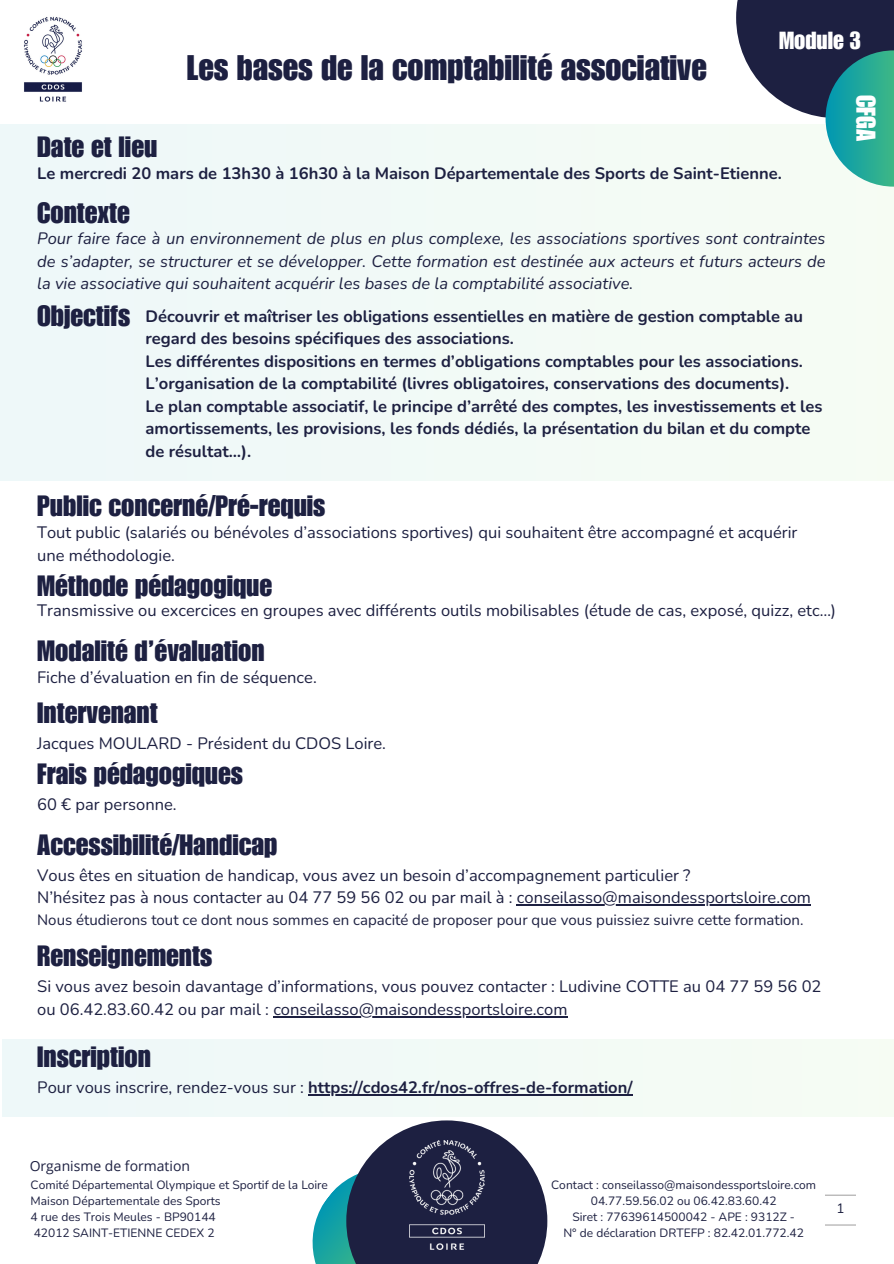
<style>
.page{position:relative;width:894px;height:1264px;background:#fff}
.page>*{position:absolute;margin:0;border:0;box-sizing:border-box;transform-origin:0 0}
.t1{font:34.5px "Impact LT Std";color:#1d2041}
.t2{font:28.5px "Impact LT Std";color:#1d2041}
.t3{font:26.4px "Impact LT Std";color:#fff}
.t4{font:24px "Impact LT Std";color:#fff}
.t5{font:16.5px/22.5px "Nunito";color:#1d2041}
.t6{font:700 16.5px/22.5px "Nunito";color:#1d2041}
.t7{font:italic 16.5px/22.5px "Nunito";color:#1d2041;text-align:justify}
.t8{font:15px "Nunito";color:#1d2041}
.t9{font:13.95px "Open Sans";color:#1d2041}
.t10{font:13.5px "Nunito";color:#1d2041}
.t11{font:12px/16px "Nunito";color:#1d2041;text-align:center}
.s1{font-weight:400}
</style>
<div class="page">
<img style="left:24px;top:16px;width:58px;height:86px">
<svg style="left:825px;top:1194px;width:30px;height:2px"></svg>
<svg style="left:825px;top:1224px;width:30px;height:1px"></svg>
<svg style="left:312px;top:1120px;width:235px;height:143px"></svg>
<img style="left:409px;top:1140px;width:75px;height:109px">
<svg style="left:736px;top:0;width:157px;height:118px;fill:#1d2041"></svg>
<div style="left:0;top:125px;width:893px;height:356px;background:#f2faf6"></div>
<svg style="left:825px;top:50px;width:68px;height:137px;background:#3aa299"></svg>
<hr style="left:516px;top:904px;width:294px;height:1px;background:#1d2041">
<hr style="left:273px;top:1016px;width:294px;height:1px;background:#1d2041">
<div style="left:2px;top:1039px;width:891px;height:77px;background:#f2faf6"></div>
<hr style="left:308px;top:1094px;width:324px;height:1px;background:#1d2041">
<h3 class="t2" style="left:37px;top:137px;width:121px">Date et lieu</h3>
<h6 class="t1" style="left:187px;top:55px;width:521px">Les bases de la comptabilité associative</h6>
<h3 class="t4" style="left:778px;top:31px;width:83px">Module 3</h3>
<h3 class="t3" style="left:875px;top:95px;width:47px;rotate:90deg">CFGA</h3>
<h3 class="t6" style="left:37px;top:162px;width:745px">Le mercredi 20 mars de 13h30 à 16h30 à la Maison Départementale des Sports de Saint-Etienne.</h3>
<h6 class="t2" style="left:37px;top:202px;width:94px">Contexte</h6>
<h6 class="t7" style="left:37px;top:227px;width:789px">Pour faire face à un environnement de plus en plus complexe, les associations sportives sont contraintes de s’adapter, se structurer et se développer. Cette formation est destinée aux acteurs et futurs acteurs de la vie associative qui souhaitent acquérir les bases de la comptabilité associative.</h6>
<h3 class="t2" style="left:37px;top:306px;width:95px">Objectifs</h3>
<h6 class="t6" style="left:145px;top:305px;width:678px">Découvrir et maîtriser les obligations essentielles en matière de gestion comptable au regard des besoins spécifiques des associations.<br>Les différentes dispositions en termes d’obligations comptables pour les associations.<br>L’organisation de la comptabilité (livres obligatoires, conservations des documents).<br>Le plan comptable associatif, le principe d’arrêté des comptes, les investissements et les amortissements, les provisions, les fonds dédiés, la présentation du bilan et du compte de résultat…).</h6>
<h3 class="t2" style="left:37px;top:496px;width:290px">Public concerné/Pré-requis</h3>
<h6 class="t5" style="left:37px;top:521px;width:761px">Tout public (salariés ou bénévoles d’associations sportives) qui souhaitent être accompagné et acquérir une méthodologie.</h6>
<h3 class="t2" style="left:37px;top:575px;width:236px">Méthode pédagogique</h3>
<h6 class="t5" style="left:37px;top:599px;width:800px">Transmissive ou excercices en groupes avec différents outils mobilisables (étude de cas, exposé, quizz, etc…)</h6>
<h3 class="t2" style="left:37px;top:641px;width:229px">Modalité d’évaluation</h3>
<h6 class="t5" style="left:37px;top:666px;width:281px">Fiche d’évaluation en fin de séquence.</h6>
<h3 class="t2" style="left:37px;top:702px;width:122px">Intervenant</h3>
<h6 class="t5" style="left:37px;top:732px;width:350px">Jacques MOULARD - Président du CDOS Loire.</h6>
<p class="t2" style="left:37px;top:763px;width:207px">Frais pédagogiques</p>
<p class="t5" style="left:37px;top:793px;width:141px">60 € par personne.</p>
<p class="t2" style="left:37px;top:834px;width:241px">Accessibilité/Handicap</p>
<p class="t5" style="left:37px;top:864px;width:775px">Vous êtes en situation de handicap, vous avez un besoin d’accompagnement particulier ?<br>N’hésitez pas à nous contacter au 04 77 59 56 02 ou par mail à : conseilasso@maisondessportsloire.com</p>
<p class="t8" style="left:37px;top:909px;width:767px">Nous étudierons tout ce dont nous sommes en capacité de proposer pour que vous puissiez suivre cette formation.</p>
<p class="t2" style="left:37px;top:946px;width:176px">Renseignements</p>
<p class="t5" style="left:37px;top:975px;width:785px">Si vous avez besoin davantage d’informations, vous pouvez contacter : Ludivine COTTE au 04 77 59 56 02 ou 06.42.83.60.42 ou par mail : conseilasso@maisondessportsloire.com</p>
<p class="t2" style="left:37px;top:1046px;width:115px">Inscription</p>
<p class="t6" style="left:37px;top:1076px;width:596px"><span class="s1">Pour vous inscrire, rendez-vous sur :</span> https://cdos42.fr/nos-offres-de-formation/</p>
<h2 class="t9" style="left:30px;top:1155px;width:162px">Organisme de formation</h2>
<h1 class="t11" style="left:31px;top:1176px;width:299px">Comité Départemental Olympique et Sportif de la Loire</h1>
<h3 class="t11" style="left:31px;top:1192px;width:191px">Maison Départementale des Sports</h3>
<h5 class="t11" style="left:31px;top:1208px;width:186px">4 rue des Trois Meules - BP90144</h5>
<h3 class="t11" style="left:34px;top:1224px;width:182px">42012 SAINT-ETIENNE CEDEX 2</h3>
<h3 class="t11" style="left:551px;top:1176px;width:266px">Contact : conseilasso@maisondessportsloire.com<br>04.77.59.56.02 ou 06.42.83.60.42</h3>
<h5 class="t11" style="left:572px;top:1208px;width:224px">Siret : 77639614500042 - APE : 9312Z -</h5>
<h3 class="t11" style="left:563px;top:1224px;width:242px">N° de déclaration DRTEFP : 82.42.01.772.42</h3>
<h6 class="t10" style="left:836px;top:1199px;width:10px">1</h6>
</div>
